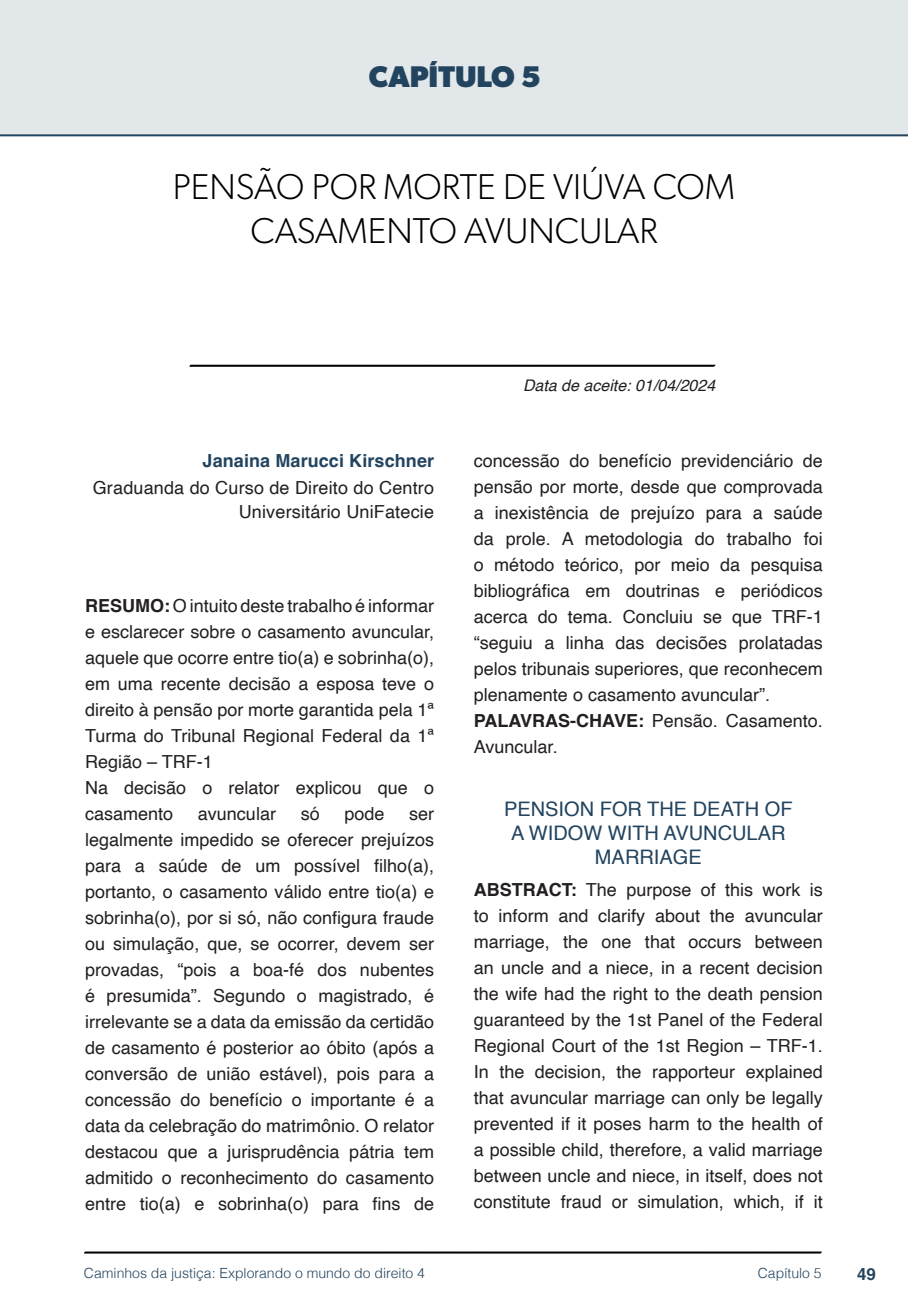
<style>
.page{position:relative;width:908px;height:1304px;background:#fff}
.page>*{position:absolute;margin:0;border:0;box-sizing:border-box;transform-origin:0 0}
.nome_artigos{font:300 36px/44px "Gibson";color:#000;text-align:center}
.capítulos{font:700 30px "Gibson";color:#23445f}
.título_Inglês{font:20px/24px "Helvetica";color:#23445f;text-align:center}
.Resumos_e_PC_TXT{font:18px/26px "Helvetica";color:#231f20;text-align:justify}
.info_autores{font:18px/24px "Helvetica";letter-spacing:.01em;color:#231f20;text-align:right}
.nome_autores{font:700 18px "Helvetica";letter-spacing:.005em;color:#23445f}
.t1{font:700 16.8px "Helvetica";color:#23445f}
.t2{font:italic 16px "Helvetica";color:#231f20}
.t3{font:300 14px "Helvetica";color:#23445f}
.s1{font-weight:700}
</style>
<div class="page">
<svg style="left:84px;top:1251px;width:737px;height:3px;background:#515151"></svg>
<div style="left:0;top:0;width:907px;height:136px;background:#e2e7e9"></div>
<svg style="left:189px;top:364px;width:526px;height:3px;background:#4f4f4f"></svg>
<div style="left:44px;top:72px;width:68px;height:61px;background:#e2e7e9"></div>
<p class="capítulos" style="left:369px;top:58px;width:173px">CAPÍTULO 5</p>
<p class="nome_artigos" style="left:173px;top:164px;width:563px">PENSÃO POR MORTE DE VIÚVA COM<br>CASAMENTO AVUNCULAR</p>
<p class="nome_autores" style="left:202px;top:450px;width:233px">Janaina Marucci Kirschner</p>
<p class="info_autores" style="left:93px;top:477px;width:343px">Graduanda do Curso de Direito do Centro<br>Universitário UniFatecie</p>
<p class="Resumos_e_PC_TXT" style="left:85px;top:594px;width:350px"><span class="s1">RESUMO:</span> O intuito deste trabalho é informar e esclarecer sobre o casamento avuncular, aquele que ocorre entre tio(a) e sobrinha(o), em uma recente decisão a esposa teve o direito à pensão por morte garantida pela 1ª Turma do Tribunal Regional Federal da 1ª Região – TRF-1</p>
<p class="Resumos_e_PC_TXT" style="left:85px;top:776px;width:350px">Na decisão o relator explicou que o casamento</p>
<p class="Resumos_e_PC_TXT" style="left:198px;top:802px;width:80px">avuncular</p>
<p class="Resumos_e_PC_TXT" style="left:300px;top:802px;width:21px">só</p>
<p class="Resumos_e_PC_TXT" style="left:344px;top:802px;width:42px">pode</p>
<p class="Resumos_e_PC_TXT" style="left:85px;top:802px;width:350px;text-indent:324px">ser legalmente impedido se oferecer prejuízos para a saúde de um possível filho(a), portanto, o casamento válido entre tio(a) e sobrinha(o), por si só, não configura fraude ou simulação, que, se ocorrer, devem ser provadas, “pois a boa-fé dos nubentes é presumida”. Segundo o magistrado, é irrelevante se a data da emissão da certidão de casamento é posterior ao óbito (após a conversão de união estável), pois para a concessão do benefício o importante é a data da celebração do matrimônio. O relator destacou que a jurisprudência pátria tem admitido o reconhecimento do casamento entre tio(a) e sobrinha(o) para fins de</p>
<p class="t2" style="left:523px;top:373px;width:194px">Data de aceite: 01/04/2024</p>
<p class="Resumos_e_PC_TXT" style="left:473px;top:448px;width:350px">concessão do benefício previdenciário de pensão por morte, desde que comprovada a inexistência de prejuízo para a saúde da prole. A metodologia do trabalho foi o método teórico, por meio da pesquisa bibliográfica em doutrinas e periódicos acerca do tema. Concluiu se que TRF-1 “seguiu a linha das decisões prolatadas pelos tribunais superiores, que reconhecem plenamente o casamento avuncular”.</p>
<p class="Resumos_e_PC_TXT" style="left:473px;top:708px;width:350px"><span class="s1">PALAVRAS-CHAVE:</span> Pensão. Casamento.<br>Avuncular.</p>
<p class="título_Inglês" style="left:504px;top:798px;width:290px">PENSION FOR THE DEATH OF<br>A WIDOW WITH AVUNCULAR<br>MARRIAGE</p>
<p class="Resumos_e_PC_TXT" style="left:473px;top:877px;width:350px"><span class="s1">ABSTRACT:</span> The purpose of this work is to inform and clarify about the avuncular marriage, the one that occurs between an uncle and a niece, in a recent decision the wife had the right to the death pension guaranteed by the 1st Panel of the Federal Regional Court of the 1st Region – TRF-1.<br>In the decision, the rapporteur explained that avuncular marriage can only be legally prevented if it poses harm to the health of a possible child, therefore, a valid marriage between uncle and niece, in itself, does not constitute fraud or simulation, which, if it</p>
<p class="t3" style="left:84px;top:1261px;width:342px">Caminhos da justiça: Explorando o mundo do direito 4</p>
<p class="t3" style="left:757px;top:1261px;width:65px">Capítulo 5</p>
<p class="t1" style="left:856px;top:1264px;width:20px">49</p>
</div>
